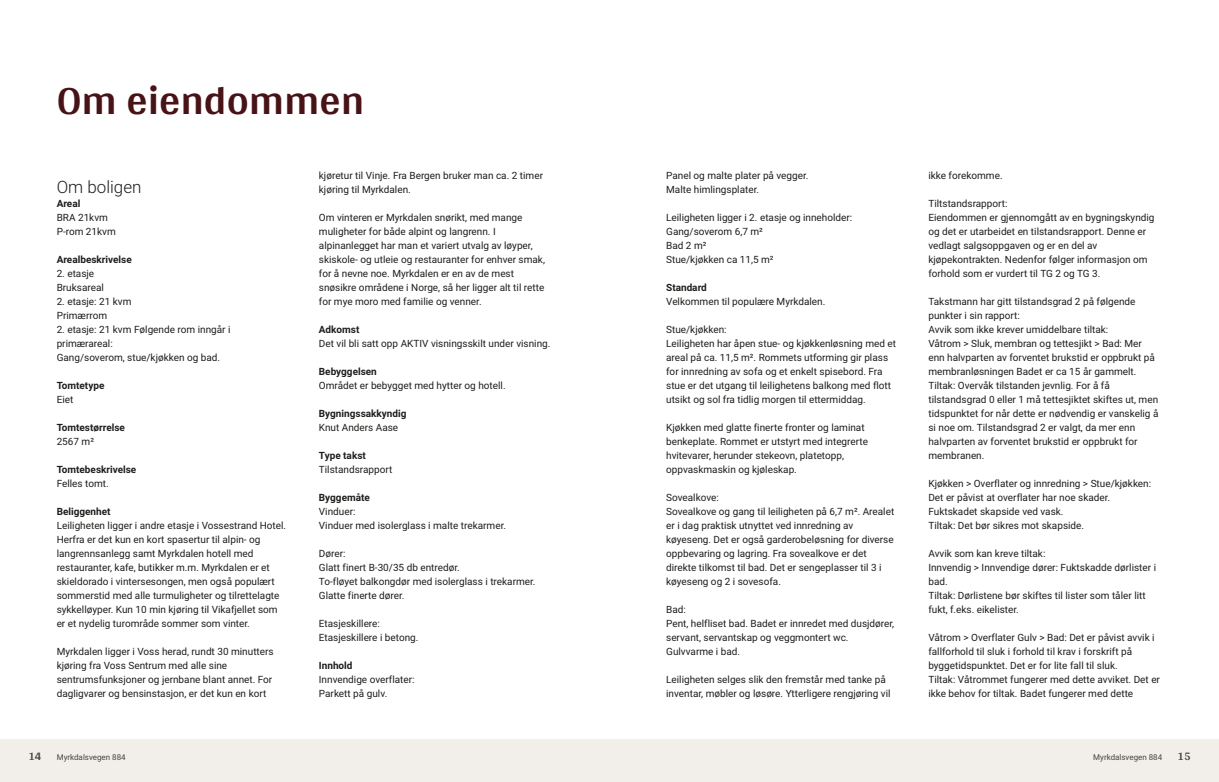
<style>
.page{position:relative;width:1219px;height:782px;background:#fff}
.page>*{position:absolute;margin:0;border:0;box-sizing:border-box;transform-origin:0 0}
.t1{font:700 42px "Arya";color:#481317}
.t2{font:300 17px "Roboto Vitec";color:#1d1d1b}
.t3{font:700 12px "Arya";color:#414749}
.t4{font:10px/14px "Roboto Vitec";color:#1d1d1b}
.t5{font:700 10px "Roboto Vitec";color:#1d1d1b}
.t6{font:8px "Roboto Vitec";color:#414749}
</style>
<div class="page">
<div style="left:0;top:739px;width:612px;height:42px;background:#f2eeea"></div>
<div style="left:607px;top:739px;width:612px;height:42px;background:#f2eeea"></div>
<h1 class="t1" style="left:57px;top:75px;width:309px">Om eiendommen</h1>
<h2 class="t2" style="left:57px;top:174px;width:86px">Om boligen</h2>
<p class="t5" style="left:57px;top:196px;width:25px">Areal</p>
<p class="t4" style="left:57px;top:209px;width:61px">BRA 21kvm<br>P‑rom 21kvm</p>
<p class="t5" style="left:57px;top:252px;width:77px">Arealbeskrivelse</p>
<p class="t4" style="left:57px;top:265px;width:49px">2. etasje<br>Bruksareal</p>
<p class="t4" style="left:57px;top:293px;width:76px">2. etasje: 21 kvm<br>Primærrom</p>
<p class="t4" style="left:57px;top:321px;width:175px">2. etasje: 21 kvm Følgende rom inngår i primærareal:<br>Gang/soverom, stue/kjøkken og bad.</p>
<p class="t5" style="left:57px;top:378px;width:49px">Tomtetype</p>
<p class="t4" style="left:57px;top:391px;width:18px">Eiet</p>
<p class="t5" style="left:57px;top:420px;width:70px">Tomtestørrelse</p>
<p class="t4" style="left:57px;top:433px;width:39px">2567 m²</p>
<p class="t5" style="left:57px;top:462px;width:81px">Tomtebeskrivelse</p>
<p class="t4" style="left:57px;top:475px;width:54px">Felles tomt.</p>
<p class="t5" style="left:57px;top:504px;width:55px">Beliggenhet</p>
<p class="t4" style="left:57px;top:517px;width:231px">Leiligheten ligger i andre etasje i Vossestrand Hotel.<br>Herfra er det kun en kort spasertur til alpin‑ og langrennsanlegg samt Myrkdalen hotell med restauranter, kafe, butikker m.m. Myrkdalen er et skieldorado i vintersesongen, men også populært sommerstid med alle turmuligheter og tilrettelagte sykkelløyper. Kun 10 min kjøring til Vikafjellet som er et nydelig turområde sommer som vinter.</p>
<p class="t4" style="left:57px;top:643px;width:219px">Myrkdalen ligger i Voss herad, rundt 30 minutters kjøring fra Voss Sentrum med alle sine sentrumsfunksjoner og jernbane blant annet. For dagligvarer og bensinstasjon, er det kun en kort</p>
<p class="t3" style="left:28px;top:749px;width:15px">14</p>
<p class="t6" style="left:57px;top:751px;width:71px">Myrkdalsvegen 884</p>
<p class="t4" style="left:319px;top:167px;width:226px">kjøretur til Vinje. Fra Bergen bruker man ca. 2 timer kjøring til Myrkdalen.</p>
<p class="t4" style="left:319px;top:209px;width:228px">Om vinteren er Myrkdalen snørikt, med mange muligheter for både alpint og langrenn. I alpinanlegget har man et variert utvalg av løyper, skiskole‑ og utleie og restauranter for enhver smak, for å nevne noe. Myrkdalen er en av de mest snøsikre områdene i Norge, så her ligger alt til rette for mye moro med familie og venner.</p>
<p class="t5" style="left:319px;top:322px;width:42px">Adkomst</p>
<p class="t4" style="left:319px;top:335px;width:233px">Det vil bli satt opp AKTIV visningsskilt under visning.</p>
<p class="t5" style="left:319px;top:364px;width:59px">Bebyggelsen</p>
<p class="t4" style="left:319px;top:377px;width:188px">Området er bebygget med hytter og hotell.</p>
<p class="t5" style="left:319px;top:406px;width:89px">Bygningssakkyndig</p>
<p class="t4" style="left:319px;top:419px;width:81px">Knut Anders Aase</p>
<p class="t5" style="left:319px;top:448px;width:48px">Type takst</p>
<p class="t4" style="left:319px;top:461px;width:75px">Tilstandsrapport</p>
<p class="t5" style="left:319px;top:490px;width:52px">Byggemåte</p>
<p class="t4" style="left:319px;top:503px;width:189px">Vinduer:<br>Vinduer med isolerglass i malte trekarmer.</p>
<p class="t4" style="left:319px;top:545px;width:218px">Dører:<br>Glatt finert B‑30/35 db entredør.<br>To‑fløyet balkongdør med isolerglass i trekarmer.<br>Glatte finerte dører.</p>
<p class="t4" style="left:319px;top:615px;width:101px">Etasjeskillere:<br>Etasjeskillere i betong.</p>
<p class="t5" style="left:319px;top:658px;width:35px">Innhold</p>
<p class="t4" style="left:319px;top:671px;width:97px">Innvendige overflater:<br>Parkett på gulv.</p>
<p class="t4" style="left:666px;top:167px;width:144px">Panel og malte plater på vegger.<br>Malte himlingsplater.</p>
<p class="t4" style="left:666px;top:209px;width:188px">Leiligheten ligger i 2. etasje og inneholder:<br>Gang/soverom 6,7 m²<br>Bad 2 m²<br>Stue/kjøkken ca 11,5 m²</p>
<p class="t5" style="left:666px;top:280px;width:42px">Standard</p>
<p class="t4" style="left:666px;top:293px;width:161px">Velkommen til populære Myrkdalen.</p>
<p class="t4" style="left:666px;top:321px;width:231px">Stue/kjøkken:<br>Leiligheten har åpen stue‑ og kjøkkenløsning med et areal på ca. 11,5 m². Rommets utforming gir plass for innredning av sofa og et enkelt spisebord. Fra stue er det utgang til leilighetens balkong med flott utsikt og sol fra tidlig morgen til ettermiddag.</p>
<p class="t4" style="left:666px;top:419px;width:203px">Kjøkken med glatte finerte fronter og laminat benkeplate. Rommet er utstyrt med integrerte hvitevarer, herunder stekeovn, platetopp, oppvaskmaskin og kjøleskap.</p>
<p class="t4" style="left:666px;top:489px;width:230px">Sovealkove:<br>Sovealkove og gang til leiligheten på 6,7 m². Arealet er i dag praktisk utnyttet ved innredning av køyeseng. Det er også garderobeløsning for diverse oppbevaring og lagring. Fra sovealkove er det direkte tilkomst til bad. Det er sengeplasser til 3 i køyeseng og 2 i sovesofa.</p>
<p class="t4" style="left:666px;top:601px;width:230px">Bad:<br>Pent, helfliset bad. Badet er innredet med dusjdører, servant, servantskap og veggmontert wc.<br>Gulvvarme i bad.</p>
<p class="t4" style="left:666px;top:671px;width:226px">Leiligheten selges slik den fremstår med tanke på inventar, møbler og løsøre. Ytterligere rengjøring vil</p>
<p class="t4" style="left:928px;top:167px;width:76px">ikke forekomme.</p>
<p class="t4" style="left:928px;top:195px;width:228px">Tiltstandsrapport:<br>Eiendommen er gjennomgått av en bygningskyndig og det er utarbeidet en tilstandsrapport. Denne er vedlagt salgsoppgaven og er en del av kjøpekontrakten. Nedenfor følger informasjon om forhold som er vurdert til TG 2 og TG 3.</p>
<p class="t4" style="left:928px;top:293px;width:232px">Takstmann har gitt tilstandsgrad 2 på følgende punkter i sin rapport:<br>Avvik som ikke krever umiddelbare tiltak:<br>Våtrom &gt; Sluk, membran og tettesjikt &gt; Bad: Mer enn halvparten av forventet brukstid er oppbrukt på membranløsningen Badet er ca 15 år gammelt.<br>Tiltak: Overvåk tilstanden jevnlig. For å få tilstandsgrad 0 eller 1 må tettesjiktet skiftes ut, men tidspunktet for når dette er nødvendig er vanskelig å si noe om. Tilstandsgrad 2 er valgt, da mer enn halvparten av forventet brukstid er oppbrukt for membranen.</p>
<p class="t4" style="left:928px;top:475px;width:224px">Kjøkken &gt; Overflater og innredning &gt; Stue/kjøkken:<br>Det er påvist at overflater har noe skader.<br>Fuktskadet skapside ved vask.<br>Tiltak: Det bør sikres mot skapside.</p>
<p class="t4" style="left:928px;top:545px;width:229px">Avvik som kan kreve tiltak:<br>Innvendig &gt; Innvendige dører: Fuktskadde dørlister i bad.<br>Tiltak: Dørlistene bør skiftes til lister som tåler litt fukt, f.eks. eikelister.</p>
<p class="t4" style="left:928px;top:629px;width:233px">Våtrom &gt; Overflater Gulv &gt; Bad: Det er påvist avvik i fallforhold til sluk i forhold til krav i forskrift på byggetidspunktet. Det er for lite fall til sluk.<br>Tiltak: Våtrommet fungerer med dette avviket. Det er ikke behov for tiltak. Badet fungerer med dette</p>
<p class="t6" style="left:1093px;top:751px;width:71px">Myrkdalsvegen 884</p>
<p class="t3" style="left:1177px;top:749px;width:15px">15</p>
</div>
